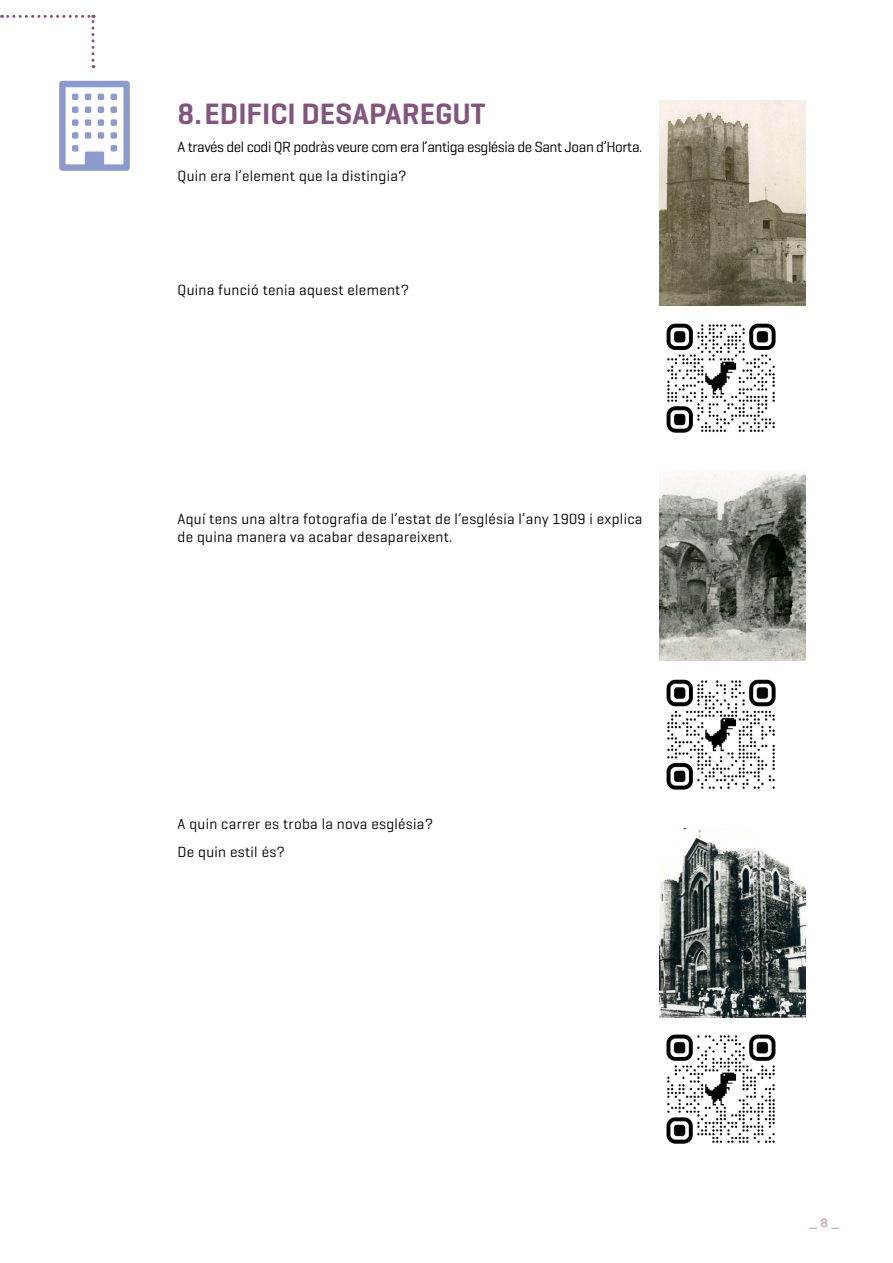
<style>
.page{position:relative;width:893px;height:1263px;background:#fff}
.page>*{position:absolute;margin:0;border:0;box-sizing:border-box;transform-origin:0 0}
.t1{font:600 30px "Geogrotesque";color:#81557e}
.t2{font:15px/18px "Geogrotesque";letter-spacing:.02em;color:#000}
.t3{font:15px/28.7px "Geogrotesque";letter-spacing:-.03em;color:#000}
.t4{font:500 12px "Gotham";color:#bca5bb}
</style>
<div class="page">
<svg style="left:2px;top:15px;width:92px;height:53px"></svg>
<img style="left:659px;top:472px;width:147px;height:188px">
<img style="left:659px;top:829px;width:147px;height:188px">
<img style="left:659px;top:101px;width:147px;height:204px">
<img style="left:666px;top:323px;width:110px;height:110px">
<img style="left:666px;top:679px;width:110px;height:111px">
<img style="left:666px;top:1034px;width:110px;height:110px">
<h1 class="t1" style="left:178px;top:95px;width:310px">8.EDIFICI DESAPAREGUT</h1>
<p class="t3" style="left:178px;top:132px;width:466px">A través del codi QR podràs veure com era l’antiga església de Sant Joan d’Horta.<br>Quin era l’element que la distingia?</p>
<p class="t2" style="left:178px;top:281px;width:233px">Quina funció tenia aquest element?</p>
<p class="t2" style="left:178px;top:510px;width:466px">Aquí tens una altra fotografia de l’estat de l’església l’any 1909 i explica de quina manera va acabar desapareixent.</p>
<p class="t2" style="left:178px;top:809px;width:257px;line-height:28.7px">A quin carrer es troba la nova església?<br>De quin estil és?</p>
<p class="t4" style="left:810px;top:1215px;width:31px">_ 8 _</p>
</div>
